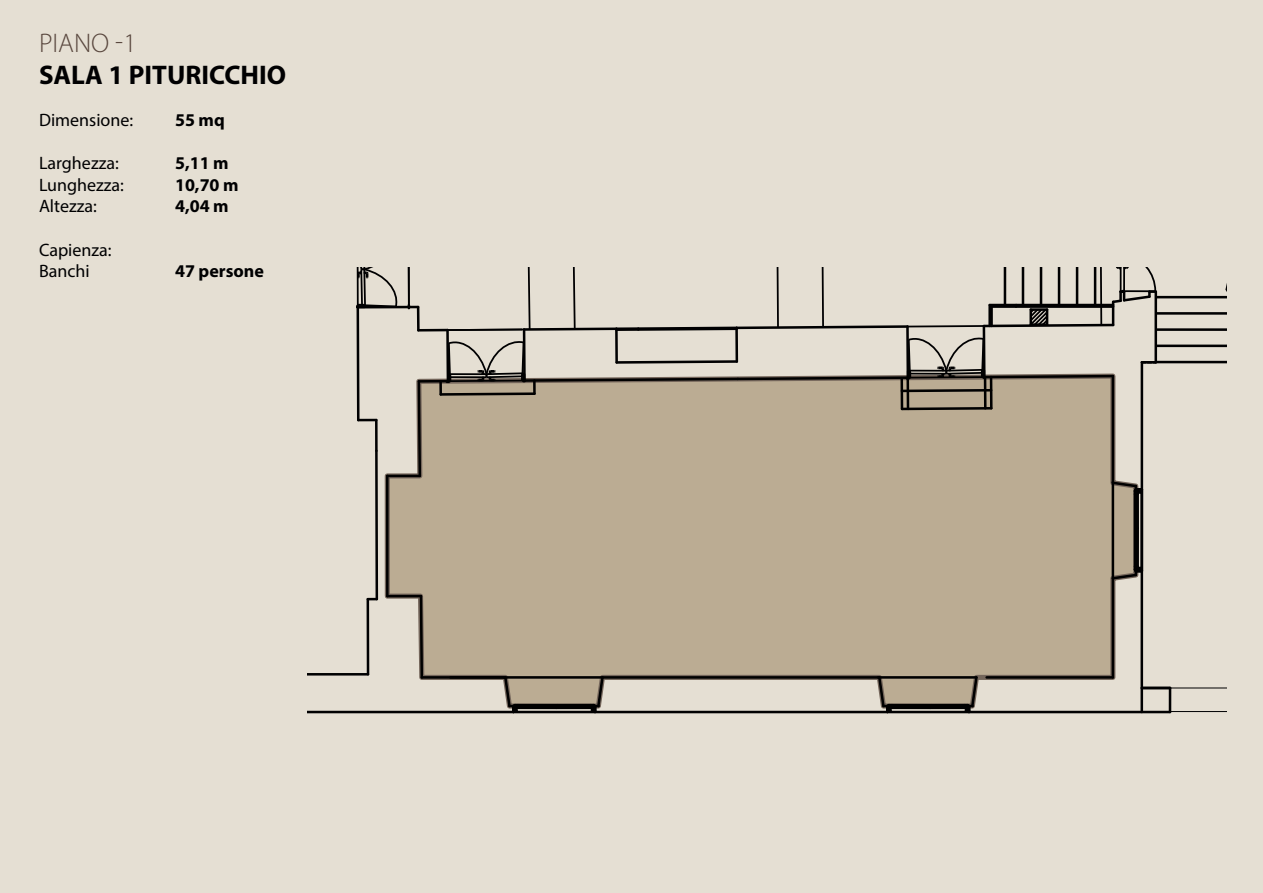
<style>
.page{position:relative;width:1263px;height:893px;background:#e5dfd3}
.page>*{position:absolute;margin:0;border:0;box-sizing:border-box;transform-origin:0 0}
.t1{font:700 27px "Myriad Pro";color:#000001}
.t2{font:300 27px "Myriad Pro";color:#59473e}
.t3{font:18px/21.6px "Myriad Pro";color:#000001}
.t4{font:700 18px "Myriad Pro";color:#000001}
</style>
<div class="page">
<hr style="left:417px;top:307px;width:3px;height:23px;background:#000001">
<hr style="left:308px;top:711px;width:205px;height:2px;background:#000001">
<hr style="left:367px;top:599px;width:2px;height:75px;background:#000001">
<hr style="left:308px;top:673px;width:60px;height:2px;background:#000001">
<hr style="left:375px;top:451px;width:3px;height:148px;background:#000001">
<hr style="left:418px;top:329px;width:30px;height:3px;background:#000001">
<hr style="left:375px;top:420px;width:3px;height:31px;background:#000001">
<svg style="left:368px;top:598px;width:9px;height:2px"></svg>
<hr style="left:595px;top:711px;width:292px;height:2px;background:#000001">
<hr style="left:1140px;top:571px;width:3px;height:141px;background:#000001">
<hr style="left:1170px;top:711px;width:56px;height:1px;background:#000001">
<hr style="left:1170px;top:687px;width:56px;height:1px;background:#000001">
<hr style="left:1169px;top:688px;width:2px;height:24px;background:#000001">
<hr style="left:969px;top:711px;width:201px;height:2px;background:#000001">
<hr style="left:1142px;top:687px;width:28px;height:2px;background:#000001">
<hr style="left:1156px;top:361px;width:70px;height:2px;background:#000001">
<hr style="left:1156px;top:345px;width:70px;height:2px;background:#000001">
<hr style="left:1156px;top:328px;width:70px;height:3px;background:#000001">
<hr style="left:1140px;top:362px;width:3px;height:127px;background:#000001">
<hr style="left:408px;top:267px;width:2px;height:40px;background:#000001">
<hr style="left:358px;top:306px;width:60px;height:2px;background:#000001">
<hr style="left:1156px;top:312px;width:70px;height:3px;background:#000001">
<hr style="left:1156px;top:296px;width:70px;height:2px;background:#000001">
<hr style="left:887px;top:711px;width:82px;height:2px;background:#000001">
<svg style="left:589px;top:709px;width:16px;height:5px"></svg>
<svg style="left:502px;top:709px;width:17px;height:5px"></svg>
<hr style="left:513px;top:711px;width:82px;height:2px;background:#000001">
<svg style="left:876px;top:709px;width:17px;height:5px"></svg>
<svg style="left:963px;top:709px;width:16px;height:5px"></svg>
<svg style="left:1138px;top:480px;width:6px;height:15px"></svg>
<hr style="left:1136px;top:492px;width:3px;height:36px;background:#000001">
<svg style="left:1138px;top:565px;width:6px;height:16px"></svg>
<hr style="left:1136px;top:528px;width:3px;height:40px;background:#000001">
<hr style="left:1140px;top:489px;width:3px;height:82px;background:#000001">
<svg style="left:356px;top:267px;width:44px;height:156px"></svg>
<svg style="left:438px;top:267px;width:719px;height:130px"></svg>
<svg style="left:385px;top:374px;width:753px;height:335px;background:#b8ab94"></svg>
<h1 class="t2" style="left:39px;top:27px;width:99px">PIANO -1</h1>
<h1 class="t1" style="left:39px;top:58px;width:249px">SALA 1 PITURICCHIO</h1>
<p class="t3" style="left:39px;top:109px;width:96px">Dimensione:</p>
<p class="t4" style="left:175px;top:108px;width:51px">55 mq</p>
<p class="t3" style="left:39px;top:152px;width:81px">Larghezza:</p>
<p class="t4" style="left:175px;top:151px;width:55px">5,11 m</p>
<p class="t3" style="left:39px;top:174px;width:87px">Lunghezza:</p>
<p class="t4" style="left:175px;top:173px;width:65px">10,70 m</p>
<p class="t3" style="left:39px;top:195px;width:59px">Altezza:</p>
<p class="t4" style="left:175px;top:195px;width:55px">4,04 m</p>
<p class="t3" style="left:39px;top:239px;width:74px">Capienza:<br>Banchi</p>
<p class="t4" style="left:175px;top:259px;width:91px">47 persone</p>
</div>
